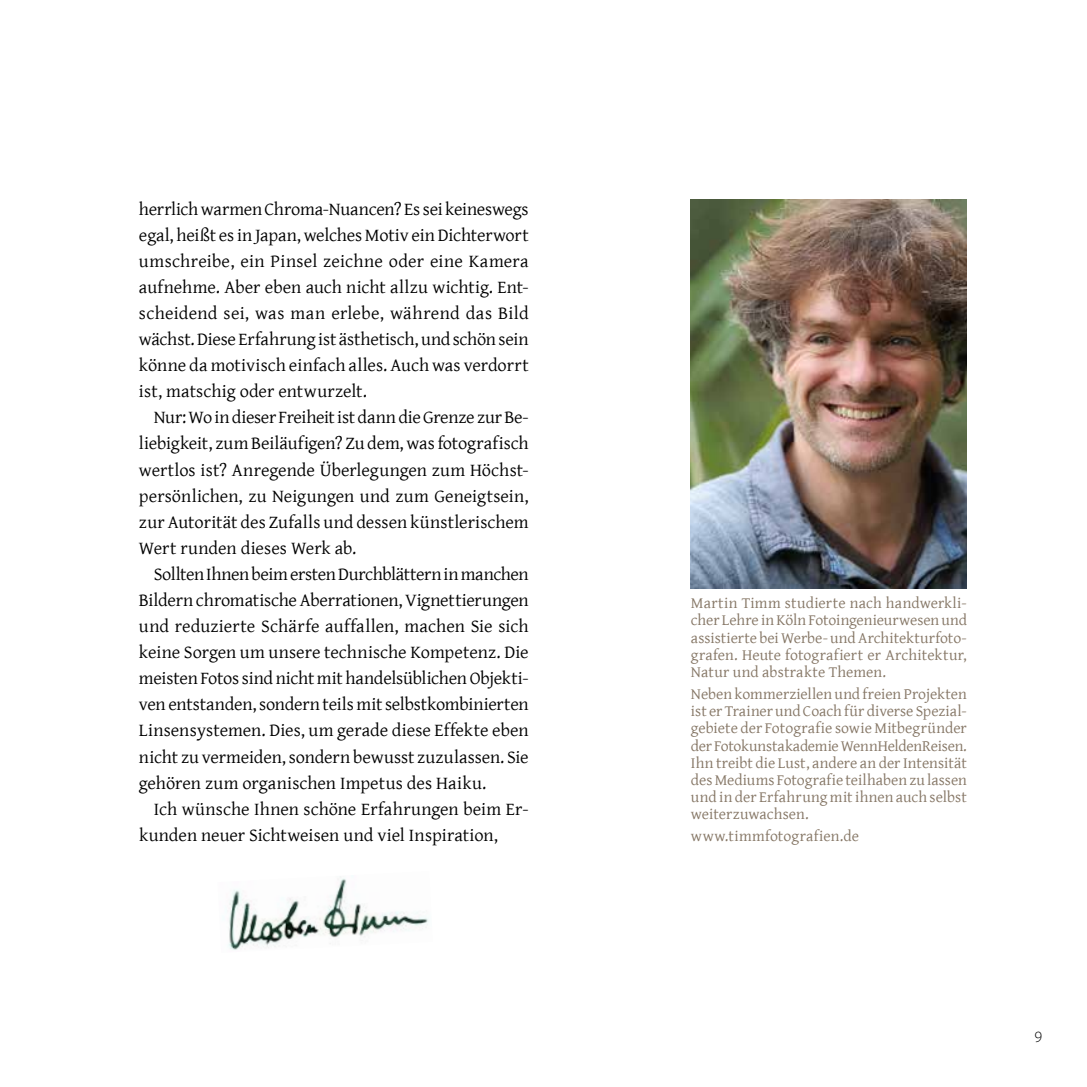
<style>
.page{position:relative;width:1087px;height:1087px;background:#fff}
.page>*{position:absolute;margin:0;border:0;box-sizing:border-box;transform-origin:0 0}
.t1{font:18.38px/26.1px "Gentium Basic";color:#000;text-align:justify}
.t2{font:15.75px/17.2px "Gentium Basic";letter-spacing:.01em;color:#857665;text-align:justify}
.t3{font:300 15.75px "Myriad Pro";color:#000}
</style>
<div class="page">
<img style="left:691px;top:200px;width:275px;height:388px">
<img style="left:228px;top:876px;width:201px;height:74px">
<p class="t1" style="left:139px;top:195px;width:391px">herrlich warmen Chroma-Nuancen? Es sei keineswegs egal, heißt es in Japan, welches Motiv ein Dichterwort umschreibe, ein Pinsel zeichne oder eine Kamera aufnehme. Aber eben auch nicht allzu wichtig. Ent&shy;scheidend sei, was man erlebe, während das Bild wächst. Diese Erfahrung ist ästhetisch, und schön sein könne da motivisch einfach alles. Auch was verdorrt ist, matschig oder entwurzelt.</p>
<p class="t1" style="left:139px;top:404px;width:391px;text-indent:15px">Nur: Wo in dieser Freiheit ist dann die Grenze zur Be&shy;liebigkeit, zum Beiläufigen? Zu dem, was fotografisch wertlos ist? Anregende Überlegungen zum Höchst&shy;persönlichen, zu Neigungen und zum Geneigtsein, zur Autorität des Zufalls und dessen künstlerischem Wert runden dieses Werk ab.</p>
<p class="t1" style="left:139px;top:560px;width:391px;text-indent:15px">Sollten Ihnen beim ersten Durchblättern in manchen Bildern chromatische Aberrationen, Vignettierungen und reduzierte Schärfe auffallen, machen Sie sich keine Sorgen um unsere technische Kompetenz. Die meisten Fotos sind nicht mit handelsüblichen Objekti&shy;ven entstanden, sondern teils mit selbstkombinierten Linsensystemen. Dies, um gerade diese Effekte eben nicht zu vermeiden, sondern bewusst zuzulassen. Sie gehören zum organischen Impetus des Haiku.</p>
<p class="t1" style="left:139px;top:795px;width:391px;text-indent:15px">Ich wünsche Ihnen schöne Erfahrungen beim Er&shy;kunden neuer Sichtweisen und viel Inspiration,</p>
<p class="t2" style="left:691px;top:594px;width:277px">Martin Timm studierte nach handwerkli&shy;cher Lehre in Köln Fotoingenieurwesen und assistierte bei Werbe- und Architekturfoto&shy;grafen. Heute fotografiert er Architektur, Natur und abstrakte Themen.</p>
<p class="t2" style="left:691px;top:685px;width:277px">Neben kommerziellen und freien Projekten ist er Trainer und Coach für diverse Spezial&shy;gebiete der Fotografie sowie Mitbegründer der Fotokunstakademie WennHeldenReisen.<br>Ihn treibt die Lust, andere an der Intensität des Mediums Fotografie teilhaben zu lassen und in der Erfahrung mit ihnen auch selbst weiterzuwachsen.</p>
<p class="t2" style="left:691px;top:827px;width:170px">www.timmfotografien.de</p>
<p class="t3" style="left:1034px;top:1027px;width:9px">9</p>
</div>
